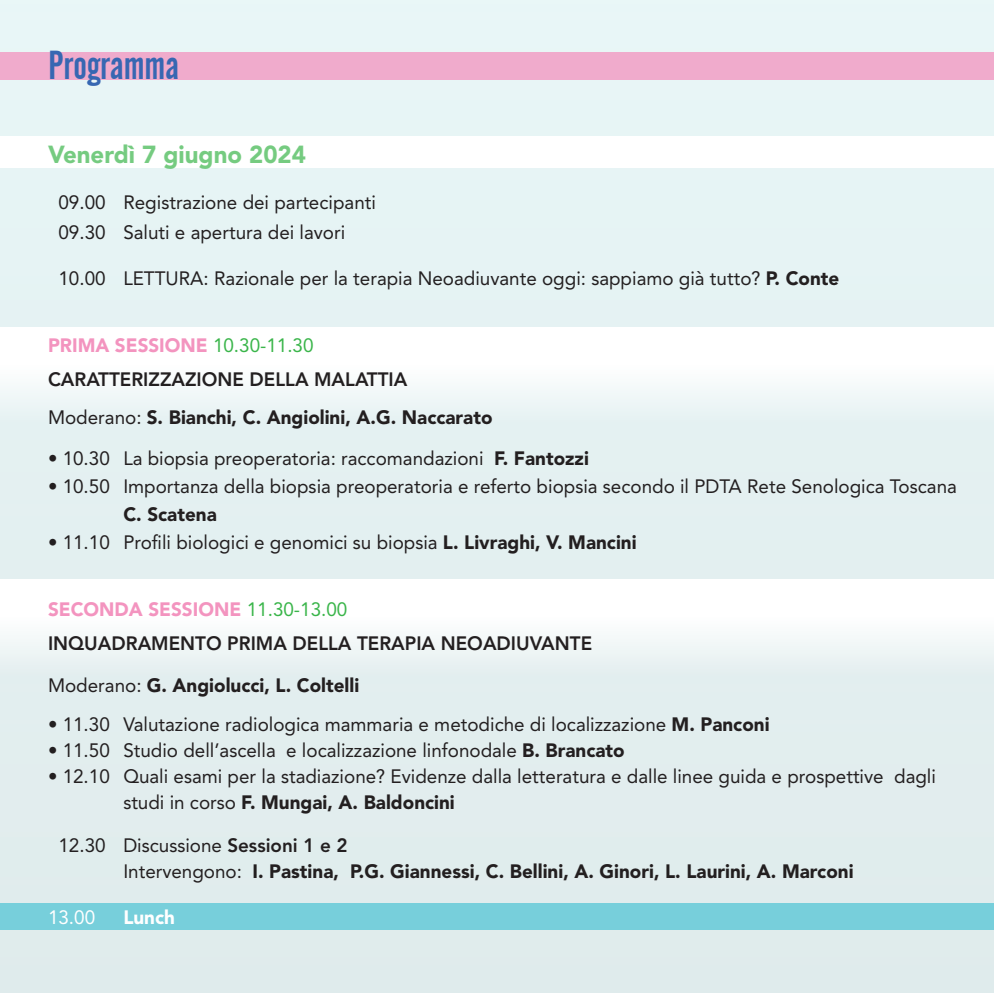
<style>
.page{position:relative;width:994px;height:993px;background:#fff}
.page>*{position:absolute;margin:0;border:0;box-sizing:border-box;transform-origin:0 0}
.t1{font:40.25px "Alternate Gothic No 2 BT";color:#3767b2;scale:.95 1}
.t2{font:900 24.5px "Avenir LT Std";color:rgb(58 181 74/.7)}
.t3{font:19.25px/29.8px "Avenir LT Std";color:#231f20}
.t4{font:900 19.25px/26.2px "Avenir LT Std";color:#231f20}
.t5{font:800 19.25px/33.2px "Avenir LT Std";color:#231f20}
.t6{font:19.25px "Avenir LT Std";color:#fff}
.t7{font:900 19.25px "Avenir LT Std";color:#fff}
.s1{font-weight:900}
.s2{font-weight:900;color:#f394bf}
.s3{font-weight:400;color:#3ab54a}
.s4{font-weight:400}
.s5{font-weight:800}
</style>
<div class="page">
<div style="left:0;top:0;width:993px;height:992px;background:#e3f0f1"></div>
<div style="left:0;top:579px;width:993px;height:108px;background:linear-gradient(to bottom,#fff,#e2eeef)"></div>
<div style="left:0;top:327px;width:993px;height:109px;background:linear-gradient(to bottom,#fff,#e3f0f1)"></div>
<div style="left:0;top:52px;width:993px;height:27px;background:#f0abcc"></div>
<div style="left:0;top:903px;width:993px;height:26px;background:#77cfdb"></div>
<div style="left:0;top:136px;width:993px;height:32px;background:#fff"></div>
<h1 class="t1" style="left:48px;top:42px;width:139px">Programma</h1>
<p class="t2" style="left:48px;top:139px;width:259px">Venerdì 7 giugno 2024</p>
<p class="t3" style="left:58px;top:187px;width:319px">09.00 Registrazione dei partecipanti<br>09.30 Saluti e apertura dei lavori</p>
<p class="t3" style="left:58px;top:263px;width:782px">10.00 LETTURA: Razionale per la terapia Neoadiuvante oggi: sappiamo già tutto? <span class="s1">P. Conte</span></p>
<p class="t5" style="left:48px;top:329px;width:361px"><span class="s2">PRIMA SESSIONE</span> <span class="s3">10.30-11.30<br></span>CARATTERIZZAZIONE DELLA MALATTIA</p>
<p class="t4" style="left:48px;top:404px;width:446px"><span class="s4">Moderano:</span> S. Bianchi, C. Angiolini, A.G. Naccarato</p>
<p class="t3" style="left:48px;top:443px;width:542px">• 10.30 La biopsia preoperatoria: raccomandazioni <span class="s1">F. Fantozzi</span></p>
<p class="t3" style="left:48px;top:471px;width:910px">• 10.50 Importanza della biopsia preoperatoria e referto biopsia secondo il PDTA Rete Senologica Toscana</p>
<p class="t4" style="left:123px;top:501px;width:95px">C. Scatena</p>
<p class="t3" style="left:48px;top:527px;width:590px">• 11.10 Profili biologici e genomici su biopsia <span class="s1">L. Livraghi, V. Mancini</span></p>
<p class="t5" style="left:48px;top:593px;width:545px"><span class="s2">SECONDA SESSIONE</span> <span class="s3">11.30-13.00<br></span>INQUADRAMENTO PRIMA DELLA TERAPIA NEOADIUVANTE</p>
<p class="t4" style="left:48px;top:672px;width:313px"><span class="s4">Moderano:</span> G. Angiolucci, L. Coltelli</p>
<p class="t3" style="left:48px;top:709px;width:723px">• 11.30 Valutazione radiologica mammaria e metodiche di localizzazione <span class="s1">M. Panconi</span></p>
<p class="t3" style="left:48px;top:735px;width:578px">• 11.50 Studio dell’ascella e localizzazione linfonodale <span class="s1">B. Brancato</span></p>
<p class="t3" style="left:123px;top:763px;width:814px;line-height:26.2px;text-indent:-75px">• 12.10 Quali esami per la stadiazione? Evidenze dalla letteratura e dalle linee guida e prospettive dagli studi in corso <span class="s1">F. Mungai, A. Baldoncini</span></p>
<p class="t4" style="left:123px;top:831px;width:731px;text-indent:-65px"><span class="s4">12.30 Discussione</span> <span class="s5">Sessioni 1 e 2<br></span><span class="s4">Intervengono:</span> I. Pastina, P.G. Giannessi, C. Bellini, A. Ginori, L. Laurini, A. Marconi</p>
<p class="t6" style="left:48px;top:906px;width:49px">13.00</p>
<p class="t7" style="left:123px;top:905px;width:53px">Lunch</p>
</div>
